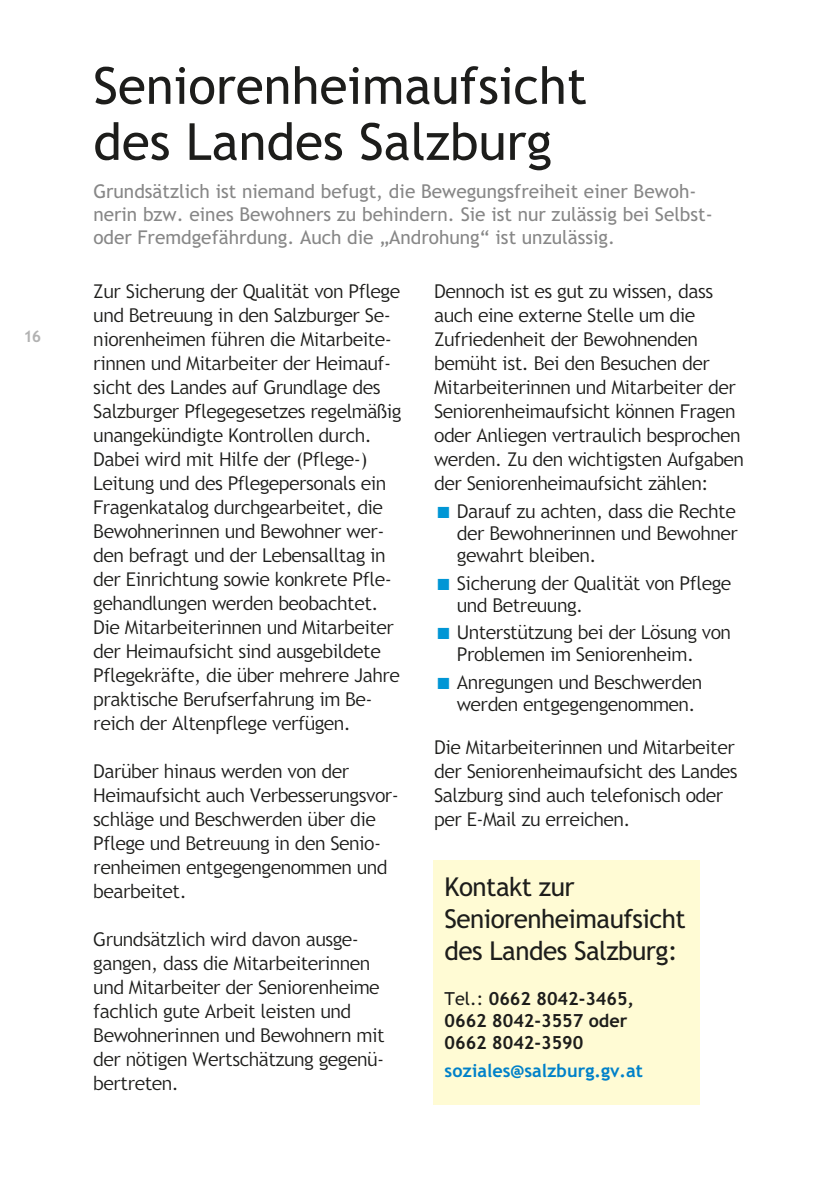
<style>
.page{position:relative;width:840px;height:1191px;background:#fff}
.page>*{position:absolute;margin:0;border:0;box-sizing:border-box;transform-origin:0 0}
.t1{font:51.2px/56px "Trebuchet SBG2";color:#1d1d1b}
.t2{font:26px/32px "Trebuchet SBG2";letter-spacing:-.02em;color:#1d1d1b}
.t3{font:300 19px/24px "Trebuchet SBG2";letter-spacing:-.02em;color:#1d1d1b}
.t4{font:19px/23px "Trebuchet SBG2";color:#878787}
.t5{font:700 18px/22px "Trebuchet SBG2";color:#1d1d1b}
.t6{font:700 18px "Trebuchet SBG2";color:#0081c9}
.t7{font:700 16px "Trebuchet SBG2";color:#b2b2b2}
.s1{color:#0096d5}
.s2{font-weight:400}
</style>
<div class="page">
<div style="left:433px;top:860px;width:266px;height:244px;background:#fffbd4"></div>
<p class="t7" style="left:25px;top:326px;width:18px">16</p>
<h1 class="t1" style="left:93px;top:58px;width:495px">Seniorenheimaufsicht des Landes Salzburg</h1>
<p class="t4" style="left:93px;top:180px;width:620px">Grundsätzlich ist niemand befugt, die Bewegungsfreiheit einer Bewoh&shy;nerin bzw. eines Bewohners zu behindern. Sie ist nur zulässig bei Selbst&shy;oder Fremdgefährdung. Auch die „Androhung“ ist unzulässig.</p>
<p class="t3" style="left:93px;top:279px;width:309px">Zur Sicherung der Qualität von Pflege und Betreuung in den Salzburger Se&shy;niorenheimen führen die Mitarbeite&shy;rinnen und Mitarbeiter der Heimauf&shy;sicht des Landes auf Grundlage des Salzburger Pflegegesetzes regelmäßig unangekündigte Kontrollen durch.<br>Dabei wird mit Hilfe der (Pflege-)<br>Leitung und des Pflegepersonals ein Fragenkatalog durchgearbeitet, die Bewohnerinnen und Bewohner wer&shy;den befragt und der Lebensalltag in der Einrichtung sowie konkrete Pfle&shy;gehandlungen werden beobachtet.<br>Die Mitarbeiterinnen und Mitarbeiter der Heimaufsicht sind ausgebildete Pflegekräfte, die über mehrere Jahre praktische Berufserfahrung im Be&shy;reich der Altenpflege verfügen.</p>
<p class="t3" style="left:93px;top:759px;width:307px">Darüber hinaus werden von der<br>Heimaufsicht auch Verbesserungsvor&shy;schläge und Beschwerden über die<br>Pflege und Betreuung in den Senio&shy;renheimen entgegengenommen und bearbeitet.</p>
<p class="t3" style="left:93px;top:927px;width:292px">Grundsätzlich wird davon ausge&shy;gangen, dass die Mitarbeiterinnen und Mitarbeiter der Seniorenheime fachlich gute Arbeit leisten und<br>Bewohnerinnen und Bewohnern mit der nötigen Wertschätzung gegenü&shy;bertreten.</p>
<p class="t3" style="left:434px;top:279px;width:311px">Dennoch ist es gut zu wissen, dass auch eine externe Stelle um die Zufriedenheit der Bewohnenden bemüht ist. Bei den Besuchen der Mitarbeiterinnen und Mitarbeiter der Seniorenheimaufsicht können Fragen oder Anliegen vertraulich besprochen werden. Zu den wichtigsten Aufgaben der Seniorenheimaufsicht zählen:</p>
<p class="t3" style="left:456px;top:500px;width:282px;line-height:22px;text-align:justify;text-indent:-20px"><span class="s1">■</span> Darauf zu achten, dass die Rechte der Bewohnerinnen und Bewohner gewahrt bleiben.</p>
<p class="t3" style="left:456px;top:572px;width:276px;line-height:22px;text-indent:-20px"><span class="s1">■</span> Sicherung der Qualität von Pflege und Betreuung.</p>
<p class="t3" style="left:456px;top:621px;width:275px;line-height:22px;text-indent:-20px"><span class="s1">■</span> Unterstützung bei der Lösung von<br>Problemen im Seniorenheim.</p>
<p class="t3" style="left:456px;top:671px;width:246px;line-height:22px;text-indent:-20px"><span class="s1">■</span> Anregungen und Beschwerden werden entgegengenommen.</p>
<p class="t3" style="left:434px;top:735px;width:305px">Die Mitarbeiterinnen und Mitarbeiter der Seniorenheimaufsicht des Landes Salzburg sind auch telefonisch oder per E-Mail zu erreichen.</p>
<h2 class="t2" style="left:444px;top:871px;width:242px">Kontakt zur<br>Seniorenheimaufsicht des Landes Salzburg:</h2>
<p class="t5" style="left:444px;top:987px;width:191px"><span class="s2">Tel.:</span> 0662 8042-3465,<br>0662 8042-3557 oder<br>0662 8042-3590</p>
<p class="t6" style="left:444px;top:1059px;width:200px">soziales@salzburg.gv.at</p>
</div>
